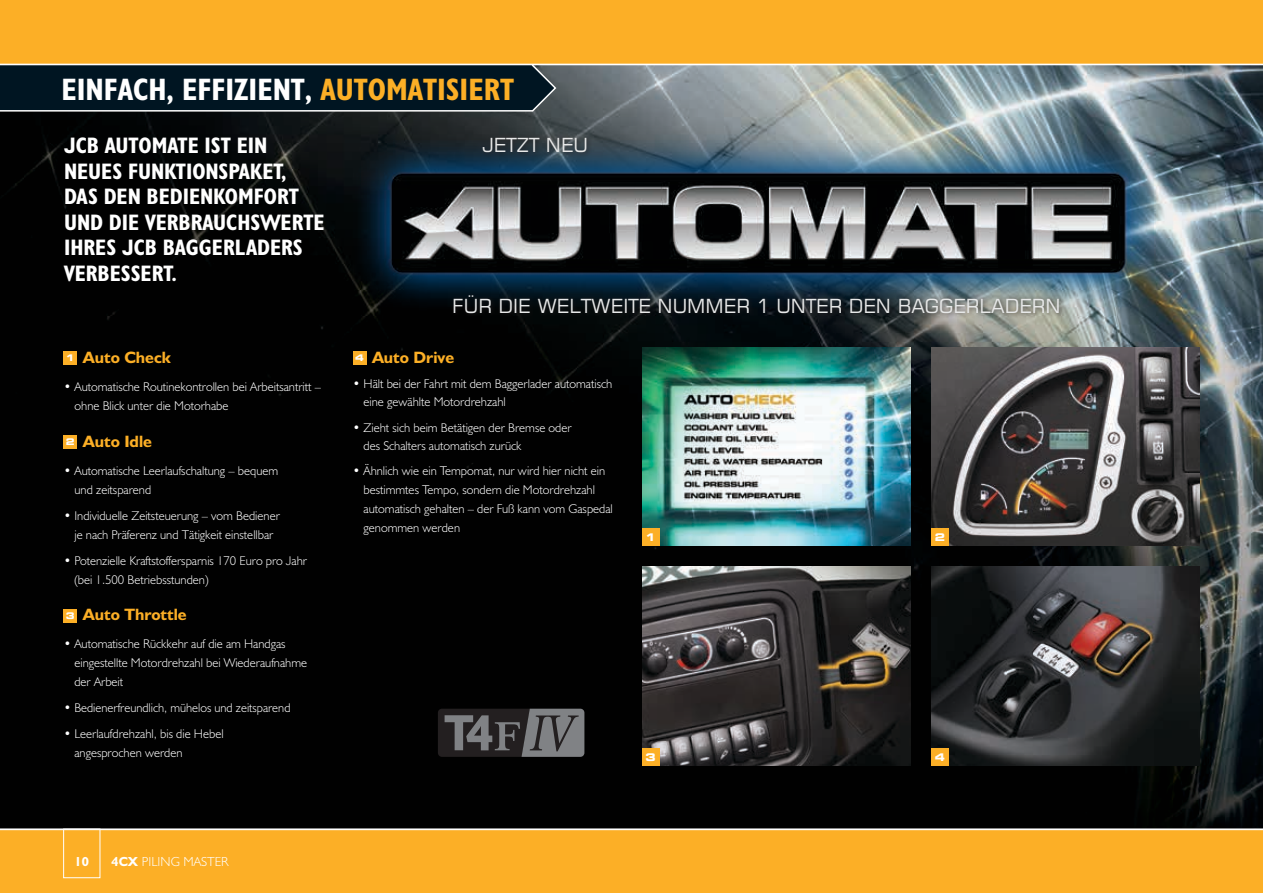
<style>
.page{position:relative;width:1263px;height:893px;background:#fff}
.page>*{position:absolute;margin:0;border:0;box-sizing:border-box;transform-origin:0 0}
.t1{font:31.2px "JCB Bold Condensed";color:#fff}
.t2{font:22.5px/25.5px "JCB Bold Condensed";color:#fff}
.t3{font:19.5px "Square 721 BT";color:#e7e8e8}
.t4{font:16.5px "JCB Bold";color:#fcaf26}
.t5{font:300 13.2px "JCB Euro";color:#fff}
.t6{font:700 13.2px "JCB Euro";color:#fff}
.t7{font:12.75px/19.2px "JCB Light";color:#fff}
.t8{font:700 expanded 10.5px "Square 721 BT";color:#fff}
.s1{color:#fcaf26}
.s2{font-family:"Square 721 BT";font-weight:700;font-stretch:expanded;font-size:9.15px;color:#fff}
.s3{font-weight:700}
</style>
<div class="page">
<img style="left:0;top:65px;width:1263px;height:764px">
<svg style="left:0;top:65px;width:557px;height:50px;background:#0c1f2a"></svg>
<div style="left:64px;top:351px;width:13px;height:13px;background:#fcaf26"></div>
<div style="left:64px;top:435px;width:13px;height:13px;background:#fcaf26"></div>
<div style="left:64px;top:609px;width:13px;height:13px;background:#fcaf26"></div>
<img style="left:342px;top:141px;width:812px;height:181px">
<svg style="left:438px;top:709px;width:146px;height:48px;background:#525153"></svg>
<div style="left:353px;top:351px;width:13px;height:13px;background:#fcaf26"></div>
<img style="left:642px;top:347px;width:268px;height:199px">
<div style="left:642px;top:529px;width:17px;height:17px;background:#fcaf26"></div>
<img style="left:931px;top:347px;width:268px;height:199px">
<div style="left:931px;top:529px;width:17px;height:17px;background:#fcaf26"></div>
<img style="left:642px;top:567px;width:268px;height:198px">
<div style="left:642px;top:748px;width:17px;height:17px;background:#fcaf26"></div>
<img style="left:931px;top:567px;width:268px;height:198px">
<div style="left:931px;top:748px;width:17px;height:17px;background:#fcaf26"></div>
<div style="left:480px;top:135px;width:113px;height:23px;background:#231f20;opacity:.75"></div>
<div style="left:451px;top:292px;width:614px;height:26px;background:#231f20;opacity:.75"></div>
<div style="left:0;top:829px;width:1263px;height:64px;background:#fcaf26"></div>
<hr style="left:0;top:829px;width:1263px;height:1px;background:#fff">
<div style="left:0;top:0;width:1263px;height:64px;background:#fcaf26"></div>
<div style="left:63px;top:829px;width:37px;height:49px;border:1px solid #fff"></div>
<h1 class="t1" style="left:61px;top:70px;width:454px">EINFACH, EFFIZIENT, <span class="s1">AUTOMATISIERT</span></h1>
<h2 class="t2" style="left:64px;top:132px;width:262px">JCB AUTOMATE IST EIN<br>NEUES FUNKTIONSPAKET,<br>DAS DEN BEDIENKOMFORT<br>UND DIE VERBRAUCHSWERTE<br>IHRES JCB BAGGERLADERS<br>VERBESSERT.</h2>
<p class="t4" style="left:66px;top:347px;width:107px"><span class="s2">1</span> Auto Check</p>
<p class="t7" style="left:75px;top:377px;width:248px;text-indent:-11px">• Automatische Routinekontrollen bei Arbeitsantritt – ohne Blick unter die Motorhabe</p>
<p class="t4" style="left:66px;top:431px;width:88px"><span class="s2">2</span> Auto Idle</p>
<p class="t7" style="left:75px;top:461px;width:205px;text-indent:-11px">• Automatische Leerlaufschaltung – bequem und zeitsparend</p>
<p class="t7" style="left:64px;top:506px;width:218px;text-align:center">• Individuelle Zeitsteuerung – vom Bediener je nach Präferenz und Tätigkeit einstellbar</p>
<p class="t7" style="left:74px;top:551px;width:234px;text-indent:-11px">• Potenzielle Kraftstoffersparnis 170 Euro pro Jahr (bei 1.500 Betriebsstunden)</p>
<p class="t4" style="left:66px;top:604px;width:122px"><span class="s2">3</span> Auto Throttle</p>
<p class="t7" style="left:74px;top:634px;width:234px;text-indent:-11px">• Automatische Rückkehr auf die am Handgas eingestellte Motordrehzahl bei Wiederaufnahme der Arbeit</p>
<p class="t7" style="left:64px;top:698px;width:228px">• Bedienerfreundlich, mühelos und zeitsparend</p>
<p class="t7" style="left:74px;top:723px;width:151px;text-indent:-11px">• Leerlaufdrehzahl, bis die Hebel angesprochen werden</p>
<h3 class="t3" style="left:482px;top:133px;width:107px">JETZT NEU</h3>
<h3 class="t3" style="left:452px;top:293px;width:610px">FÜR DIE WELTWEITE NUMMER 1 UNTER DEN BAGGERLADERN</h3>
<p class="t4" style="left:355px;top:347px;width:101px"><span class="s2">4</span> Auto Drive</p>
<p class="t7" style="left:364px;top:374px;width:250px;line-height:18.8px;text-indent:-11px">• Hält bei der Fahrt mit dem Baggerlader automatisch eine gewählte Motordrehzahl</p>
<p class="t7" style="left:364px;top:418px;width:210px;line-height:18.8px;text-indent:-11px">• Zieht sich beim Betätigen der Bremse oder des Schalters automatisch zurück</p>
<p class="t7" style="left:364px;top:461px;width:251px;line-height:18.8px;text-indent:-11px">• Ähnlich wie ein Tempomat, nur wird hier nicht ein bestimmtes Tempo, sondern die Motordrehzahl automatisch gehalten – der Fuß kann vom Gaspedal genommen werden</p>
<p class="t8" style="left:645px;top:531px;width:12px">1</p>
<p class="t8" style="left:935px;top:531px;width:12px">2</p>
<p class="t8" style="left:645px;top:751px;width:12px">3</p>
<p class="t8" style="left:935px;top:751px;width:12px">4</p>
<p class="t6" style="left:75px;top:853px;width:16px">10</p>
<p class="t5" style="left:112px;top:853px;width:118px"><span class="s3">4CX</span> PILING MASTER</p>
</div>
